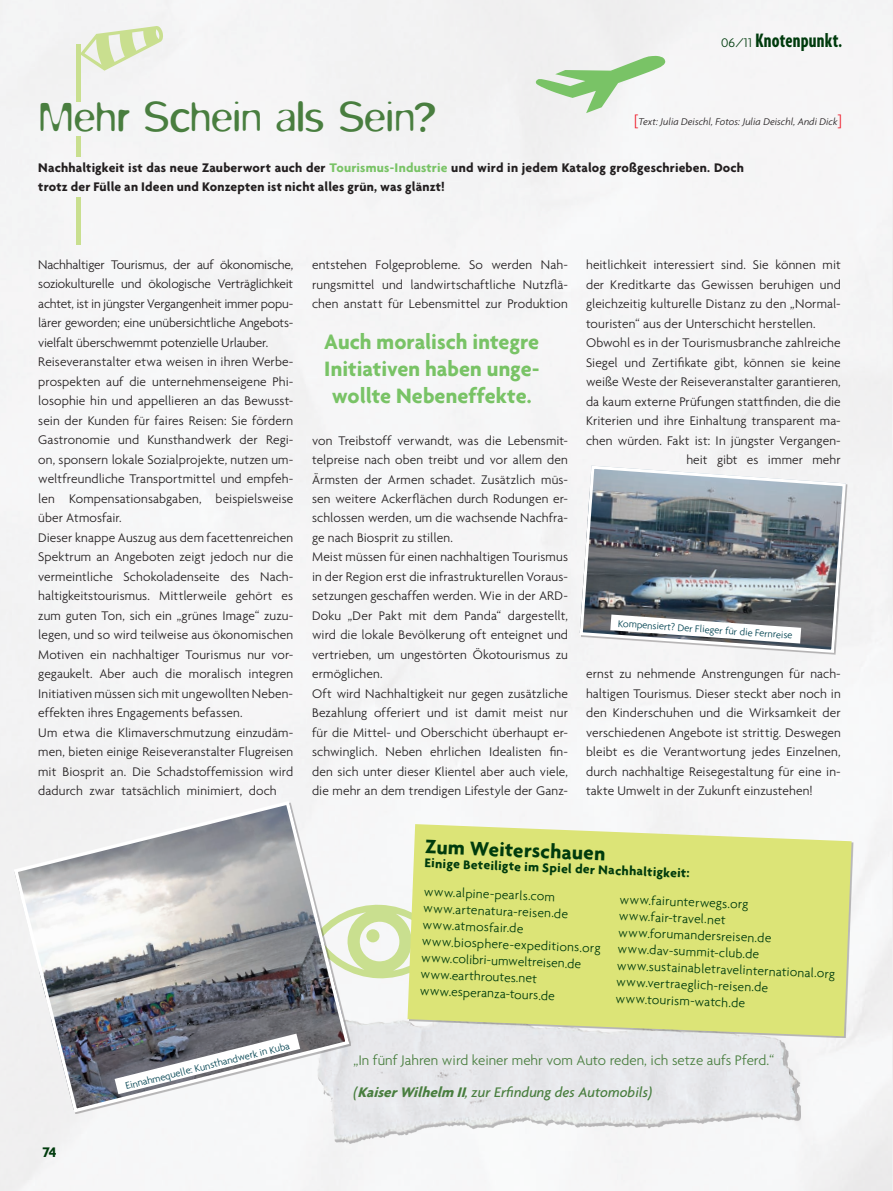
<style>
.page{position:relative;width:893px;height:1191px;background:#fff}
.page>*{position:absolute;margin:0;border:0;box-sizing:border-box;transform-origin:0 0}
.t1{font:300 46.5px "Blur";letter-spacing:-.005em;color:#497e3f}
.t2{font:700 22.5px/27px "Agenda";color:#79c366;text-align:center}
.t3{font:700 extra-condensed 21px "Agenda";letter-spacing:.01em;color:#003b0d}
.t4{font:700 21px "Agenda";color:#003b0d}
.t5{font:300 15px/31.5px "Agenda";color:#497e3f}
.t6{font:700 15px "Agenda";color:#003b0d}
.t7{font:300 13.5px/19.5px "Agenda";letter-spacing:.005em;color:#231f20}
.t8{font:300 13.5px/16.5px "Agenda";color:#003b0d}
.t9{font:700 13.5px/19.5px "Agenda";letter-spacing:.01em;color:#231f20}
.t10{font:700 13.5px "Agenda";color:#003b0d}
.t11{font:300 10.5px "Agenda";color:#004250}
.t12{font:italic 300 10.5px "Agenda";color:#231f20}
.s1{font-weight:300;font-stretch:normal;font-size:13.5px}
.s2{font-style:normal;font-size:15px;color:#ee1b29}
.s3{color:#79c366}
.s4{font-weight:500;font-style:italic}
.s5{font-weight:700;font-style:italic}
</style>
<div class="page">
<svg style="left:351px;top:903px;width:56px;height:67px"></svg>
<div style="left:366px;top:929px;width:14px;height:13px;background:#c9df8f;border-radius:50%"></div>
<svg style="left:535px;top:56px;width:131px;height:57px"></svg>
<hr style="left:77px;top:44px;width:4px;height:58px;background:#c9df8f">
<hr style="left:77px;top:136px;width:4px;height:21px;background:#c9df8f">
<hr style="left:77px;top:197px;width:4px;height:47px;background:#c9df8f">
<svg style="left:80px;top:26px;width:84px;height:45px"></svg>
<img style="left:311px;top:970px;width:495px;height:195px">
<svg style="left:578px;top:464px;width:269px;height:190px"></svg>
<svg style="left:610px;top:614px;width:191px;height:29px"></svg>
<svg style="left:12px;top:799px;width:339px;height:315px"></svg>
<svg style="left:115px;top:1033px;width:185px;height:61px"></svg>
<svg style="left:407px;top:824px;width:445px;height:212px;background:#dde482"></svg>
<h3 class="t3" style="left:721px;top:28px;width:122px"><span class="s1">06/11</span> Knotenpunkt.</h3>
<h1 class="t1" style="left:39px;top:91px;width:399px">Mehr Schein als Sein?</h1>
<p class="t12" style="left:634px;top:115px;width:209px"><span class="s2">[</span>Text: Julia Deischl, Fotos: Julia Deischl, Andi Dick<span class="s2">]</span></p>
<p class="t9" style="left:38px;top:157px;width:707px">Nachhaltigkeit ist das neue Zauberwort auch der <span class="s3">Tourismus-Industrie</span> und wird in jedem Katalog großgeschrieben. Doch trotz der Fülle an Ideen und Konzepten ist nicht alles grün, was glänzt!</p>
<p class="t7" style="left:38px;top:255px;width:257px">Nachhaltiger Tourismus, der auf ökonomische, soziokulturelle und ökologische Verträglichkeit achtet, ist in jüngster Vergangenheit immer popu&shy;lärer geworden; eine unübersichtliche Angebots&shy;vielfalt überschwemmt potenzielle Urlauber.<br>Reiseveranstalter etwa weisen in ihren Werbe&shy;prospekten auf die unternehmenseigene Phi&shy;losophie hin und appellieren an das Bewusst&shy;sein der Kunden für faires Reisen: Sie fördern Gastronomie und Kunsthandwerk der Regi&shy;on, sponsern lokale Sozialprojekte, nutzen um&shy;weltfreundliche Transportmittel und empfeh&shy;len Kompensationsabgaben, beispielsweise über Atmosfair.<br>Dieser knappe Auszug aus dem facettenreichen Spektrum an Angeboten zeigt jedoch nur die vermeintliche Schokoladenseite des Nach&shy;haltigkeitstourismus. Mittlerweile gehört es zum guten Ton, sich ein „grünes Image“ zuzu&shy;legen, und so wird teilweise aus ökonomischen Motiven ein nachhaltiger Tourismus nur vor&shy;gegaukelt. Aber auch die moralisch integren Initiativen müssen sich mit ungewollten Neben&shy;effekten ihres Engagements befassen.<br>Um etwa die Klimaverschmutzung einzudäm&shy;men, bieten einige Reiseveranstalter Flugreisen mit Biosprit an. Die Schadstoffemission wird dadurch zwar tatsächlich minimiert, doch</p>
<p class="t7" style="left:312px;top:255px;width:257px;text-align:justify">entstehen Folgeprobleme. So werden Nah&shy;rungsmittel und landwirtschaftliche Nutzflä&shy;chen anstatt für Lebensmittel zur Produktion</p>
<h2 class="t2" style="left:324px;top:328px;width:217px">Auch moralisch integre<br>Initiativen haben unge&shy;wollte Nebeneffekte.</h2>
<p class="t7" style="left:312px;top:430px;width:257px">von Treibstoff verwandt, was die Lebensmit&shy;telpreise nach oben treibt und vor allem den Ärmsten der Armen schadet. Zusätzlich müs&shy;sen weitere Ackerflächen durch Rodungen er&shy;schlossen werden, um die wachsende Nachfra&shy;ge nach Biosprit zu stillen.<br>Meist müssen für einen nachhaltigen Tourismus in der Region erst die infrastrukturellen Voraus&shy;setzungen geschaffen werden. Wie in der ARD-Doku „Der Pakt mit dem Panda“ dargestellt, wird die lokale Bevölkerung oft enteignet und vertrieben, um ungestörten Ökotourismus zu ermöglichen.<br>Oft wird Nachhaltigkeit nur gegen zusätzliche Bezahlung offeriert und ist damit meist nur für die Mittel- und Oberschicht überhaupt er&shy;schwinglich. Neben ehrlichen Idealisten fin&shy;den sich unter dieser Klientel aber auch viele, die mehr an dem trendigen Lifestyle der Ganz-</p>
<p class="t7" style="left:586px;top:255px;width:256px">heitlichkeit interessiert sind. Sie können mit</p>
<p class="t7" style="left:586px;top:274px;width:256px">der Kreditkarte das Gewissen beruhigen und</p>
<p class="t7" style="left:586px;top:294px;width:256px">gleichzeitig kulturelle Distanz zu den „Normal-</p>
<p class="t7" style="left:586px;top:313px;width:231px">touristen“ aus der Unterschicht herstellen.</p>
<p class="t7" style="left:586px;top:333px;width:256px">Obwohl es in der Tourismusbranche zahlreiche</p>
<p class="t7" style="left:586px;top:352px;width:256px">Siegel und Zertifikate gibt, können sie keine</p>
<p class="t7" style="left:586px;top:372px;width:256px">weiße Weste der Reiseveranstalter garantieren,</p>
<p class="t7" style="left:586px;top:391px;width:256px">da kaum externe Prüfungen stattfinden, die die</p>
<p class="t7" style="left:586px;top:411px;width:256px">Kriterien und ihre Einhaltung transparent ma-</p>
<p class="t7" style="left:586px;top:430px;width:256px">chen würden. Fakt ist: In jüngster Vergangen-</p>
<p class="t7" style="left:686px;top:450px;width:156px">heit gibt es immer mehr</p>
<p class="t11" style="left:618px;top:617px;width:176px;rotate:4deg">Kompensiert? Der Flieger für die Fernreise</p>
<p class="t7" style="left:586px;top:664px;width:256px;text-align:justify">ernst zu nehmende Anstrengungen für nach&shy;haltigen Tourismus. Dieser steckt aber noch in den Kinderschuhen und die Wirksamkeit der verschiedenen Angebote ist strittig. Deswegen bleibt es die Verantwortung jedes Einzelnen, durch nachhaltige Reisegestaltung für eine in&shy;takte Umwelt in der Zukunft einzustehen!</p>
<p class="t6" style="left:43px;top:1143px;width:16px">74</p>
<p class="t11" style="left:124px;top:1080px;width:171px;rotate:-14deg">Einnahmequelle: Kunsthandwerk in Kuba</p>
<h3 class="t4" style="left:426px;top:834px;width:181px;rotate:2deg">Zum Weiterschauen</h3>
<p class="t10" style="left:425px;top:855px;width:267px;rotate:2deg">Einige Beteiligte im Spiel der Nachhaltigkeit:</p>
<p class="t8" style="left:424px;top:883px;width:180px;rotate:2deg">www.alpine-pearls.com www.artenatura-reisen.de www.atmosfair.de www.biosphere-expeditions.org www.colibri-umweltreisen.de www.earthroutes.net www.esperanza-tours.de</p>
<p class="t8" style="left:619px;top:891px;width:220px;rotate:2deg">www.fairunterwegs.org www.fair-travel.net www.forumandersreisen.de www.dav-summit-club.de www.sustainabletravelinternational.org www.vertraeglich-reisen.de www.tourism-watch.de</p>
<p class="t5" style="left:353px;top:1044px;width:422px">„In fünf Jahren wird keiner mehr vom Auto reden, ich setze aufs Pferd.“ <span class="s4">(</span><span class="s5">KaiserWilhelm II</span><span class="s4">, zur Erfindung des Automobils)</span></p>
</div>
